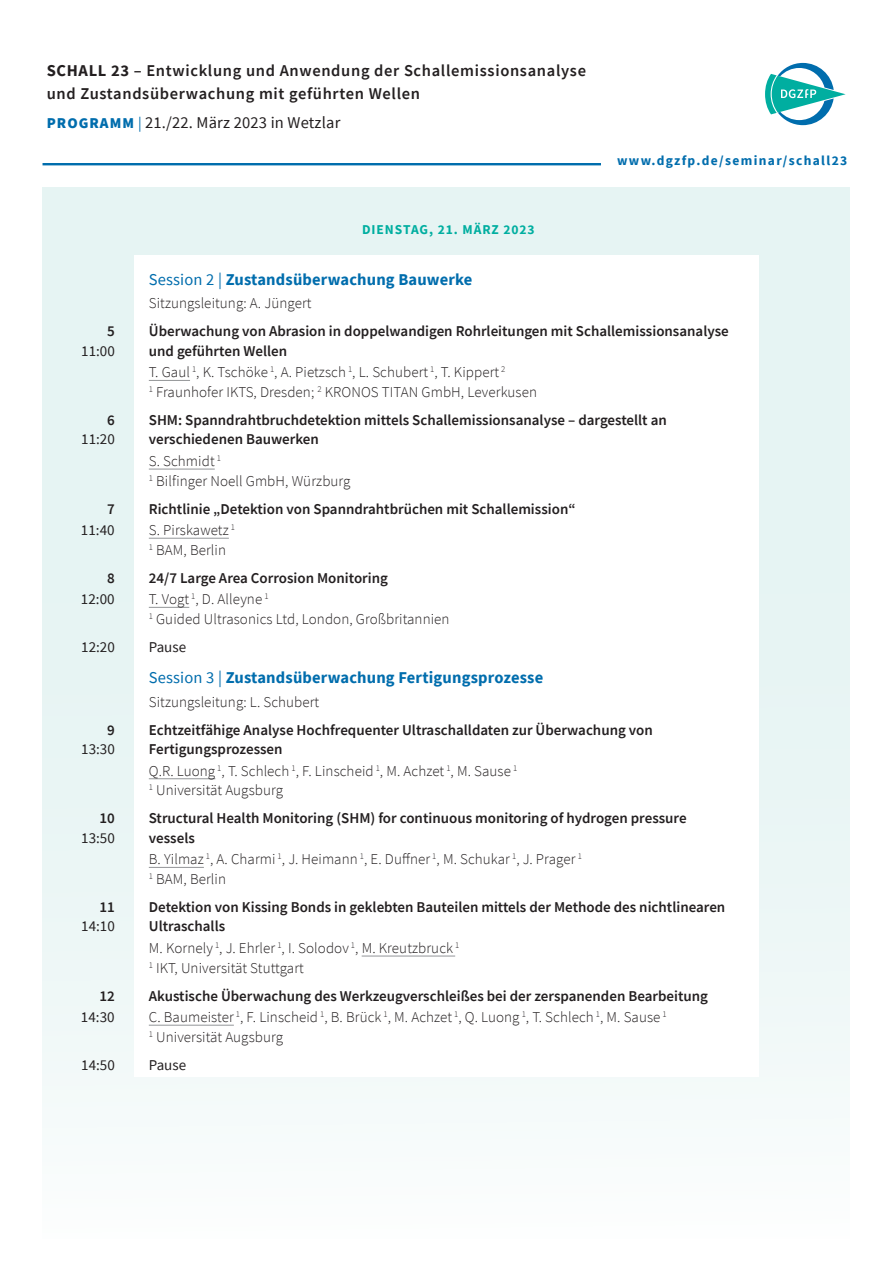
<style>
.page{position:relative;width:893px;height:1263px;background:#fff}
.page>*{position:absolute;margin:0;border:0;box-sizing:border-box;transform-origin:0 0}
.t1{font:600 16.5px/23px "Source Sans Pro";letter-spacing:.04em;color:#231f20}
.t2{font:700 16.5px "Source Sans Pro";letter-spacing:.01em;color:#006dad}
.t3{font:16.5px "Source Sans Pro";letter-spacing:.01em;color:#231f20}
.t4{font:300 15px/21.6px "Source Sans Pro";letter-spacing:.005em;color:#231f20}
.t5{font:600 15px/21.6px "Source Sans Pro";color:#231f20}
.t6{font:15px "Source Sans Pro";color:#231f20}
.t7{font:700 13.5px "Source Sans Pro";letter-spacing:.1em;color:#006dad}
.t8{font:700 13.5px "Source Sans Pro";letter-spacing:.07em;color:#00aea0}
.s1{font-weight:700}
.s2{font-weight:900;font-size:15px;color:#006dad}
.s3{font-size:15px;color:#006dad}
.s4{font-weight:400}
.s5{font-weight:600}
.s6{font-weight:300}
</style>
<div class="page">
<div style="left:43px;top:187px;width:807px;height:1052px;background:linear-gradient(to right,#f1f9f8,#f1f9f8)"></div>
<div style="left:134px;top:255px;width:625px;height:822px;background:#fff"></div>
<hr style="left:43px;top:163px;width:643px;height:2px;background:#006dad">
<svg style="left:765px;top:63px;width:81px;height:62px"></svg>
<div style="left:601px;top:155px;width:246px;height:25px;background:#fff"></div>
<hr style="left:149px;top:380px;width:41px;height:1px;background:#939598">
<hr style="left:149px;top:469px;width:66px;height:1px;background:#939598">
<hr style="left:149px;top:538px;width:80px;height:1px;background:#939598">
<hr style="left:149px;top:607px;width:40px;height:1px;background:#939598">
<hr style="left:149px;top:778px;width:66px;height:1px;background:#939598">
<hr style="left:149px;top:867px;width:55px;height:1px;background:#939598">
<hr style="left:362px;top:956px;width:93px;height:1px;background:#939598">
<hr style="left:149px;top:1025px;width:85px;height:1px;background:#939598">
<p class="t1" style="left:47px;top:59px;width:541px"><span class="s1">SCHALL 23</span> – Entwicklung und Anwendung der Schallemissionsanalyse und Zustandsüberwachung mit geführten Wellen</p>
<p class="t3" style="left:47px;top:112px;width:295px"><span class="s2">PROGRAMM</span> <span class="s3">|</span> 21./22. März 2023 in Wetzlar</p>
<p class="t8" style="left:362px;top:220px;width:174px">DIENSTAG, 21. MÄRZ 2023</p>
<p class="t2" style="left:149px;top:268px;width:325px"><span class="s4">Session 2 |</span> Zustandsüberwachung Bauwerke</p>
<p class="t4" style="left:149px;top:292px;width:164px">Sitzungsleitung: A. Jüngert</p>
<p class="t7" style="left:617px;top:151px;width:232px">www.dgzfp.de/seminar/schall23</p>
<p class="t5" style="left:107px;top:320px;width:9px">5</p>
<p class="t5" style="left:149px;top:320px;width:582px">Überwachung von Abrasion in doppelwandigen Rohrleitungen mit Schallemissionsanalyse</p>
<p class="t6" style="left:81px;top:341px;width:35px">11:00</p>
<p class="t4" style="left:149px;top:340px;width:358px"><span class="s5">und geführten Wellen<br></span>T. Gaul <sup>1</sup>, K. Tschöke <sup>1</sup>, A. Pietzsch <sup>1</sup>, L. Schubert <sup>1</sup>, T. Kippert <sup>2</sup></p>
<p class="t4" style="left:149px;top:381px;width:390px"><sup>1</sup> Fraunhofer IKTS, Dresden; <sup>2</sup> KRONOS TITAN GmbH, Leverkusen</p>
<p class="t5" style="left:107px;top:409px;width:9px">6</p>
<p class="t5" style="left:149px;top:409px;width:519px">SHM: Spanndrahtbruchdetektion mittels Schallemissionsanalyse – dargestellt an</p>
<p class="t6" style="left:81px;top:430px;width:35px">11:20</p>
<p class="t5" style="left:149px;top:428px;width:172px">verschiedenen Bauwerken<br><span class="s6">S. Schmidt</span> <sup>1</sup></p>
<p class="t4" style="left:149px;top:470px;width:203px"><sup>1</sup> Bilfinger Noell GmbH, Würzburg</p>
<p class="t5" style="left:107px;top:498px;width:9px">7</p>
<p class="t5" style="left:149px;top:498px;width:428px">Richtlinie „Detektion von Spanndrahtbrüchen mit Schallemission“</p>
<p class="t6" style="left:81px;top:521px;width:35px">11:40</p>
<p class="t4" style="left:149px;top:520px;width:88px;line-height:19.5px">S. Pirskawetz <sup>1<br>1</sup> BAM, Berlin</p>
<p class="t5" style="left:107px;top:567px;width:9px">8</p>
<p class="t5" style="left:149px;top:567px;width:241px">24/7 Large Area Corrosion Monitoring</p>
<p class="t6" style="left:81px;top:590px;width:35px">12:00</p>
<p class="t4" style="left:149px;top:590px;width:302px;line-height:19.5px">T. Vogt <sup>1</sup>, D. Alleyne <sup>1<br>1</sup> Guided Ultrasonics Ltd, London, Großbritannien</p>
<p class="t6" style="left:81px;top:637px;width:35px">12:20</p>
<p class="t6" style="left:149px;top:637px;width:39px">Pause</p>
<p class="t2" style="left:149px;top:666px;width:396px"><span class="s4">Session 3 |</span> Zustandsüberwachung Fertigungsprozesse</p>
<p class="t4" style="left:149px;top:691px;width:172px">Sitzungsleitung: L. Schubert</p>
<p class="t5" style="left:107px;top:719px;width:9px">9</p>
<p class="t5" style="left:149px;top:719px;width:505px">Echtzeitfähige Analyse Hochfrequenter Ultraschalldaten zur Überwachung von</p>
<p class="t6" style="left:81px;top:740px;width:35px">13:30</p>
<p class="t4" style="left:149px;top:738px;width:370px"><span class="s5">Fertigungsprozessen<br></span>Q.R. Luong <sup>1</sup>, T. Schlech <sup>1</sup>, F. Linscheid <sup>1</sup>, M. Achzet <sup>1</sup>, M. Sause <sup>1</sup></p>
<p class="t4" style="left:149px;top:779px;width:136px"><sup>1</sup> Universität Augsburg</p>
<p class="t5" style="left:99px;top:807px;width:17px">10</p>
<p class="t5" style="left:149px;top:807px;width:539px">Structural Health Monitoring (SHM) for continuous monitoring of hydrogen pressure</p>
<p class="t6" style="left:81px;top:828px;width:35px">13:50</p>
<p class="t4" style="left:149px;top:827px;width:434px"><span class="s5">vessels<br></span>B. Yilmaz <sup>1</sup>, A. Charmi <sup>1</sup>, J. Heimann <sup>1</sup>, E. Duffner <sup>1</sup>, M. Schukar <sup>1</sup>, J. Prager <sup>1</sup></p>
<p class="t4" style="left:149px;top:868px;width:79px"><sup>1</sup> BAM, Berlin</p>
<p class="t5" style="left:99px;top:896px;width:17px">11</p>
<p class="t5" style="left:149px;top:896px;width:578px">Detektion von Kissing Bonds in geklebten Bauteilen mittels der Methode des nichtlinearen</p>
<p class="t6" style="left:81px;top:917px;width:35px">14:10</p>
<p class="t4" style="left:149px;top:916px;width:312px"><span class="s5">Ultraschalls<br></span>M. Kornely <sup>1</sup>, J. Ehrler <sup>1</sup>, I. Solodov <sup>1</sup>, M. Kreutzbruck <sup>1</sup></p>
<p class="t4" style="left:149px;top:957px;width:157px"><sup>1</sup> IKT, Universität Stuttgart</p>
<p class="t5" style="left:99px;top:984px;width:17px">12</p>
<p class="t5" style="left:149px;top:984px;width:561px">Akustische Überwachung des Werkzeugverschleißes bei der zerspanenden Bearbeitung</p>
<p class="t6" style="left:81px;top:1008px;width:35px">14:30</p>
<p class="t4" style="left:149px;top:1007px;width:519px;line-height:19.5px">C. Baumeister <sup>1</sup>, F. Linscheid <sup>1</sup>, B. Brück <sup>1</sup>, M. Achzet <sup>1</sup>, Q. Luong <sup>1</sup>, T. Schlech <sup>1</sup>, M. Sause <sup>1<br>1</sup> Universität Augsburg</p>
<p class="t6" style="left:81px;top:1055px;width:35px">14:50</p>
<p class="t6" style="left:149px;top:1055px;width:39px">Pause</p>
</div>
